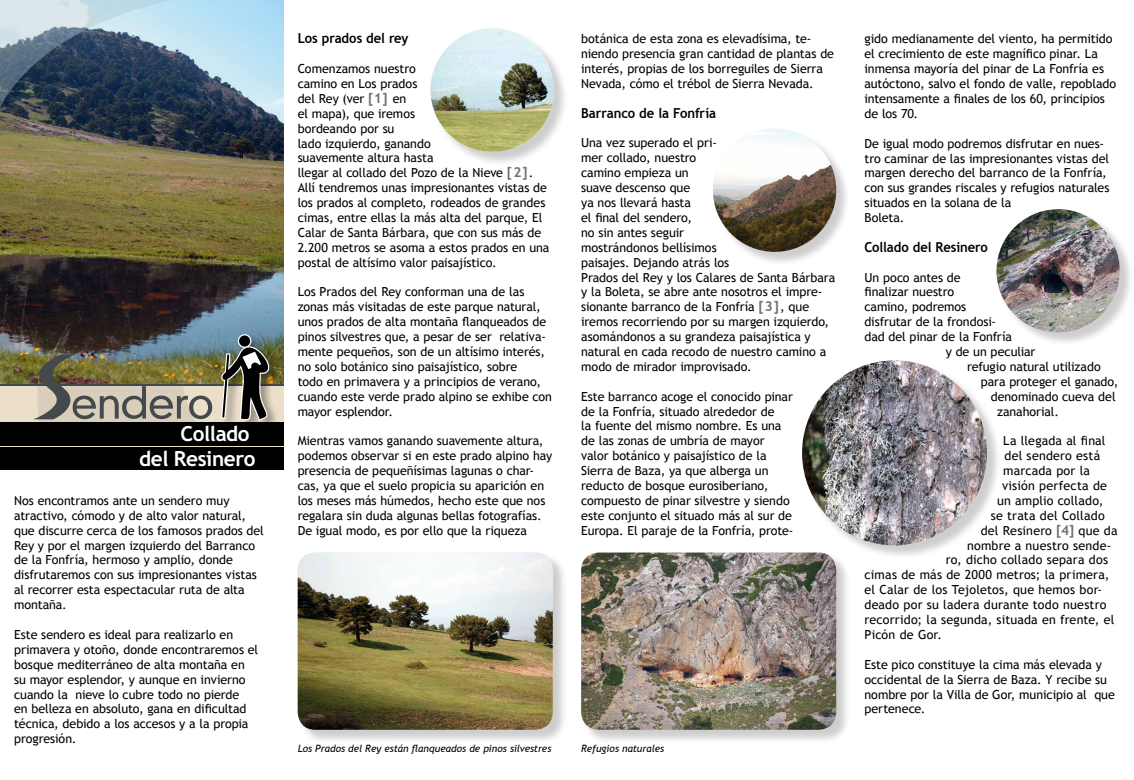
<style>
.page{position:relative;width:1134px;height:780px;background:#fff}
.page>*{position:absolute;margin:0;border:0;box-sizing:border-box;transform-origin:0 0}
.t1{font:700 20.75px/24.9px "Trebuchet MS";letter-spacing:-.02em;color:#fff;text-align:right}
.t2{font:700 13.75px "Trebuchet MS";letter-spacing:-.01em;color:#000;scale:.95 1}
.t3{font:12.5px/14.9px "Trebuchet MS";letter-spacing:-.005em;color:#000}
.t4{font:12.5px "Trebuchet MS";letter-spacing:.015em;color:#000}
.t5{font:12.5px "Trebuchet MS";letter-spacing:.02em;color:#000}
.t6{font:italic 10px "Trebuchet MS";color:#000}
.s1{font-weight:700;font-size:13.75px;color:#707172}
</style>
<div class="page">
<img style="left:0;top:0;width:283px;height:384px">
<img style="left:0;top:0;width:273px;height:152px">
<div style="left:714px;top:129px;width:136px;height:137px;background:#000;opacity:.2"></div>
<img style="left:713px;top:128px;width:123px;height:124px;border-radius:62px">
<div style="left:431px;top:29px;width:137px;height:137px;background:#000;opacity:.2"></div>
<img style="left:431px;top:28px;width:123px;height:124px;border-radius:62px">
<div style="left:997px;top:210px;width:137px;height:136px;background:#000;opacity:.2"></div>
<img style="left:996px;top:209px;width:124px;height:123px;border-radius:62px">
<div style="left:0;top:386px;width:283px;height:83px;background:#ebdfca"></div>
<img style="left:33px;top:354px;width:179px;height:68px">
<div style="left:0;top:422px;width:283px;height:23px;background:#000"></div>
<div style="left:0;top:447px;width:283px;height:22px;background:#000"></div>
<hr style="left:0;top:384px;width:283px;height:2px;background:#44494d">
<div style="left:219px;top:332px;width:62px;height:99px;background:#000;opacity:.35"></div>
<svg style="left:221px;top:334px;width:48px;height:86px;background:#6a6d66"></svg>
<div style="left:298px;top:553px;width:269px;height:191px;background:#000;opacity:.2"></div>
<img style="left:298px;top:552px;width:255px;height:177px">
<div style="left:582px;top:553px;width:268px;height:191px;background:#000;opacity:.2"></div>
<img style="left:581px;top:552px;width:255px;height:177px">
<div style="left:803px;top:361px;width:198px;height:198px;background:#000;opacity:.2"></div>
<img style="left:802px;top:360px;width:185px;height:185px;border-radius:92px">
<h1 class="t1" style="left:139px;top:421px;width:118px">Collado<br>del Resinero</h1>
<p class="t3" style="left:14px;top:493px;width:251px">Nos encontramos ante un sendero muy atractivo, cómodo y de alto valor natural, que discurre cerca de los famosos prados del Rey y por el margen izquierdo del Barranco de la Fonfría, hermoso y amplio, donde disfrutaremos con sus impresionantes vistas al recorrer esta espectacular ruta de alta montaña.</p>
<p class="t3" style="left:14px;top:627px;width:246px">Este sendero es ideal para realizarlo en primavera y otoño, donde encontraremos el bosque mediterráneo de alta montaña en su mayor esplendor, y aunque en invierno cuando la nieve lo cubre todo no pierde<br>en belleza en absoluto, gana en dificultad técnica, debido a los accesos y a la propia progresión.</p>
<p class="t2" style="left:298px;top:30px;width:118px">Los prados del rey</p>
<p class="t3" style="left:298px;top:61px;width:253px">Comenzamos nuestro<br>camino en Los prados<br>del Rey (ver <span class="s1">[1]</span> en<br>el mapa), que iremos<br>bordeando por su<br>lado izquierdo, ganando<br>suavemente altura hasta<br>llegar al collado del Pozo de la Nieve <span class="s1">[2]</span>.<br>Allí tendremos unas impresionantes vistas de los prados al completo, rodeados de grandes cimas, entre ellas la más alta del parque, El<br>Calar de Santa Bárbara, que con sus más de<br>2.200 metros se asoma a estos prados en una postal de altísimo valor paisajístico.</p>
<p class="t3" style="left:298px;top:285px;width:256px">Los Prados del Rey conforman una de las zonas más visitadas de este parque natural, unos prados de alta montaña flanqueados de pinos silvestres que, a pesar de ser relativa&shy;mente pequeños, son de un altísimo interés, no solo botánico sino paisajístico, sobre<br>todo en primavera y a principios de verano, cuando este verde prado alpino se exhibe con mayor esplendor.</p>
<p class="t3" style="left:298px;top:433px;width:256px">Mientras vamos ganando suavemente altura, podemos observar si en este prado alpino hay presencia de pequeñísimas lagunas o char&shy;cas, ya que el suelo propicia su aparición en los meses más húmedos, hecho este que nos regalara sin duda algunas bellas fotografías.<br>De igual modo, es por ello que la riqueza</p>
<p class="t3" style="left:581px;top:32px;width:254px">botánica de esta zona es elevadísima, te&shy;niendo presencia gran cantidad de plantas de interés, propias de los borreguiles de Sierra Nevada, cómo el trébol de Sierra Nevada.</p>
<p class="t2" style="left:581px;top:104px;width:143px">Barranco de la Fonfría</p>
<p class="t3" style="left:581px;top:136px;width:256px">Una vez superado el pri-<br>mer collado, nuestro<br>camino empieza un<br>suave descenso que<br>ya nos llevará hasta<br>el final del sendero,<br>no sin antes seguir<br>mostrándonos bellísimos<br>paisajes. Dejando atrás los<br>Prados del Rey y los Calares de Santa Bárbara y la Boleta, se abre ante nosotros el impre&shy;sionante barranco de la Fonfría <span class="s1">[3]</span>, que iremos recorriendo por su margen izquierdo, asomándonos a su grandeza paisajística y natural en cada recodo de nuestro camino a modo de mirador improvisado.</p>
<p class="t3" style="left:581px;top:389px;width:214px">Este barranco acoge el conocido pinar de la Fonfría, situado alrededor de<br>la fuente del mismo nombre. Es una de las zonas de umbría de mayor valor botánico y paisajístico de la Sierra de Baza, ya que alberga un reducto de bosque eurosiberiano, compuesto de pinar silvestre y siendo este conjunto el situado más al sur de Europa. El paraje de la Fonfría, prote-</p>
<p class="t6" style="left:298px;top:742px;width:255px">Los Prados del Rey están flanqueados de pinos silvestres</p>
<p class="t6" style="left:581px;top:742px;width:84px">Refugios naturales</p>
<p class="t3" style="left:864px;top:32px;width:253px">gido medianamente del viento, ha permitido el crecimiento de este magnífico pinar. La inmensa mayoría del pinar de La Fonfría es autóctono, salvo el fondo de valle, repoblado intensamente a finales de los 60, principios de los 70.</p>
<p class="t3" style="left:864px;top:136px;width:246px">De igual modo podremos disfrutar en nues&shy;tro caminar de las impresionantes vistas del margen derecho del barranco de la Fonfría, con sus grandes riscales y refugios naturales situados en la solana de la<br>Boleta.</p>
<p class="t2" style="left:864px;top:238px;width:131px">Collado del Resinero</p>
<p class="t3" style="left:864px;top:270px;width:98px">Un poco antes de</p>
<p class="t3" style="left:864px;top:285px;width:91px">finalizar nuestro</p>
<p class="t3" style="left:864px;top:299px;width:103px">camino, podremos</p>
<p class="t3" style="left:864px;top:314px;width:133px">disfrutar de la frondosi-</p>
<p class="t3" style="left:864px;top:329px;width:149px">dad del pinar de la Fonfría</p>
<p class="t3" style="left:946px;top:344px;width:91px">y de un peculiar</p>
<p class="t3" style="left:967px;top:359px;width:135px">refugio natural utilizado</p>
<p class="t3" style="left:981px;top:374px;width:139px">para proteger el ganado,</p>
<p class="t3" style="left:991px;top:389px;width:126px">denominado cueva del</p>
<p class="t3" style="left:997px;top:404px;width:63px">zanahorial.</p>
<p class="t3" style="left:1003px;top:433px;width:104px">La llegada al final</p>
<p class="t5" style="left:1004px;top:448px;width:97px">del sendero está</p>
<p class="t4" style="left:1003px;top:463px;width:88px">marcada por la</p>
<p class="t5" style="left:1002px;top:478px;width:107px">visión perfecta de</p>
<p class="t4" style="left:997px;top:493px;width:108px">un amplio collado,</p>
<p class="t4" style="left:991px;top:508px;width:115px">se trata del Collado</p>
<p class="t4" style="left:981px;top:523px;width:138px">del Resinero <span class="s1">[4]</span> que da</p>
<p class="t4" style="left:967px;top:537px;width:146px">nombre a nuestro sende-</p>
<p class="t4" style="left:946px;top:552px;width:164px">ro, dicho collado separa dos</p>
<p class="t5" style="left:864px;top:567px;width:246px">cimas de más de 2000 metros; la primera,</p>
<p class="t4" style="left:864px;top:582px;width:239px">el Calar de los Tejoletos, que hemos bor-</p>
<p class="t4" style="left:864px;top:597px;width:243px">deado por su ladera durante todo nuestro</p>
<p class="t4" style="left:864px;top:612px;width:251px">recorrido; la segunda, situada en frente, el</p>
<p class="t5" style="left:864px;top:627px;width:79px">Picón de Gor.</p>
<p class="t3" style="left:864px;top:657px;width:252px">Este pico constituye la cima más elevada y occidental de la Sierra de Baza. Y recibe su nombre por la Villa de Gor, municipio al que pertenece.</p>
</div>
